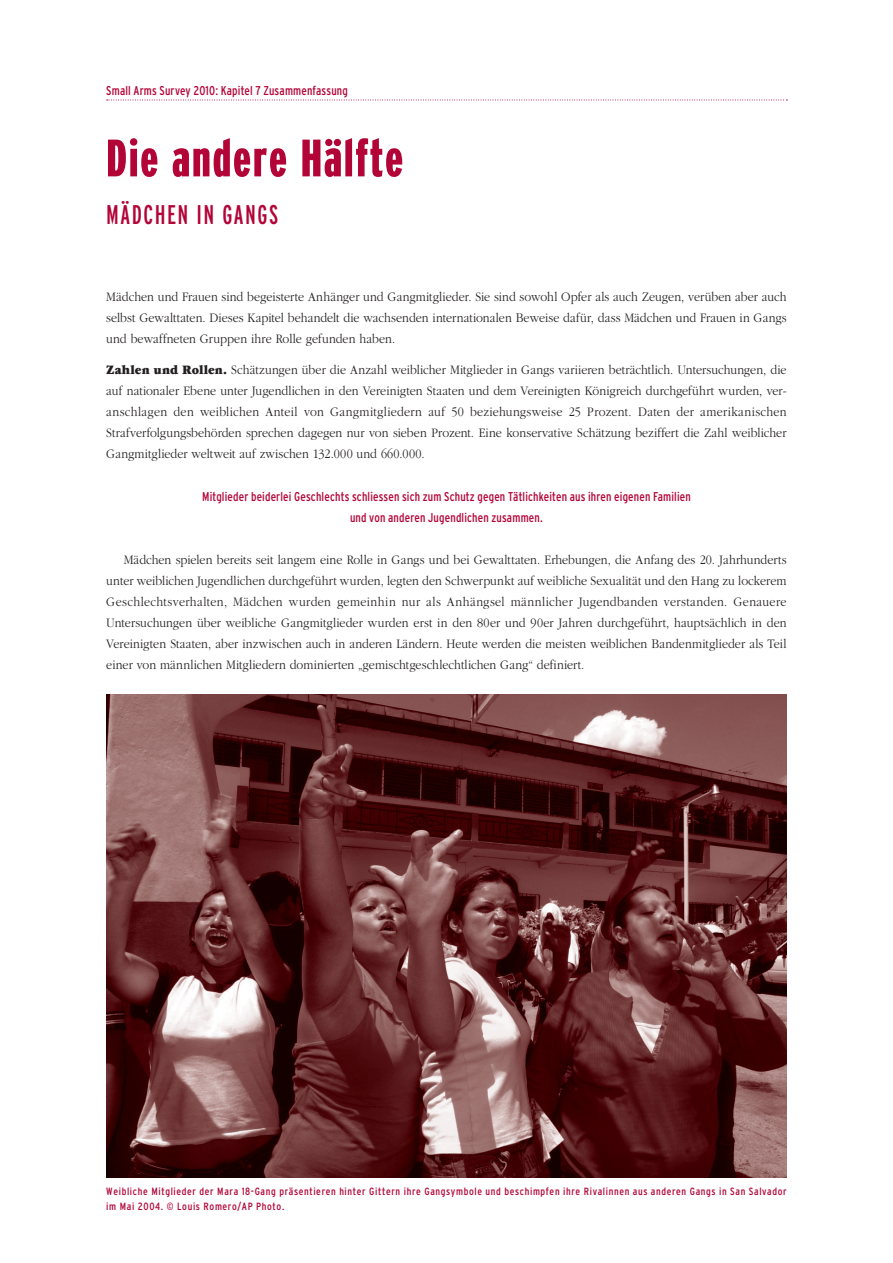
<style>
.page{position:relative;width:893px;height:1263px;background:#fff}
.page>*{position:absolute;margin:0;border:0;box-sizing:border-box;transform-origin:0 0}
.t1{font:900 extra-condensed 52.5px "Interstate";letter-spacing:.035em;color:#b30437}
.t2{font:extra-condensed 27px "Interstate";letter-spacing:.055em;color:#b30437}
.t3{font:300 13.5px/21px "Garamond";letter-spacing:.005em;color:#231f20;text-align:justify;scale:.9 1}
.t4{font:condensed 12.75px/21px "Interstate";letter-spacing:.01em;color:#b30437;text-align:center;scale:.95 1}
.t5{font:condensed 10.5px/15px "Interstate";letter-spacing:.06em;color:#b30437}
.s1{font-weight:900}
</style>
<div class="page">
<svg style="left:107px;top:100px;width:680px;height:1px"></svg>
<img style="left:106px;top:694px;width:681px;height:484px">
<p class="t4" style="left:106px;top:80px;width:256px">Small Arms Survey 2010: Kapitel 7 Zusammenfassung</p>
<h1 class="t1" style="left:106px;top:129px;width:298px">Die andere Hälfte</h1>
<h2 class="t2" style="left:106px;top:200px;width:173px">MÄDCHEN IN GANGS</h2>
<p class="t3" style="left:106px;top:286px;width:757px">Mädchen und Frauen sind begeisterte Anhänger und Gangmitglieder. Sie sind sowohl Opfer als auch Zeugen, verüben aber auch selbst Gewalttaten. Dieses Kapitel behandelt die wachsenden internationalen Beweise dafür, dass Mädchen und Frauen in Gangs und bewaffneten Gruppen ihre Rolle gefunden haben.</p>
<p class="t3" style="left:106px;top:360px;width:757px"><span class="s1">Zahlen und Rollen.</span> Schätzungen über die Anzahl weiblicher Mitglieder in Gangs variieren beträchtlich. Untersuchungen, die auf nationaler Ebene unter Jugendlichen in den Vereinigten Staaten und dem Vereinigten Königreich durchgeführt wurden, ver&shy;anschlagen den weiblichen Anteil von Gangmitgliedern auf 50 beziehungsweise 25 Prozent. Daten der amerikanischen Strafverfolgungsbehörden sprechen dagegen nur von sieben Prozent. Eine konservative Schätzung beziffert die Zahl weiblicher Gangmitglieder weltweit auf zwischen 132.000 und 660.000.</p>
<p class="t4" style="left:202px;top:485px;width:516px">Mitglieder beiderlei Geschlechts schliessen sich zum Schutz gegen Tätlichkeiten aus ihren eigenen Familien und von anderen Jugendlichen zusammen.</p>
<p class="t3" style="left:106px;top:549px;width:757px;text-indent:17px">Mädchen spielen bereits seit langem eine Rolle in Gangs und bei Gewalttaten. Erhebungen, die Anfang des 20. Jahrhunderts unter weiblichen Jugendlichen durchgeführt wurden, legten den Schwerpunkt auf weibliche Sexualität und den Hang zu lockerem Geschlechtsverhalten, Mädchen wurden gemeinhin nur als Anhängsel männlicher Jugendbanden verstanden. Genauere Untersuchungen über weibliche Gangmitglieder wurden erst in den 80er und 90er Jahren durchgeführt, hauptsächlich in den Vereinigten Staaten, aber inzwischen auch in anderen Ländern. Heute werden die meisten weiblichen Bandenmitglieder als Teil einer von männlichen Mitgliedern dominierten „gemischtgeschlechtlichen Gang“ definiert.</p>
<p class="t5" style="left:106px;top:1184px;width:682px">Weibliche Mitglieder der Mara 18-Gang präsentieren hinter Gittern ihre Gangsymbole und beschimpfen ihre Rivalinnen aus anderen Gangs in San Salvador im Mai 2004. © Louis Romero/AP Photo.</p>
</div>
